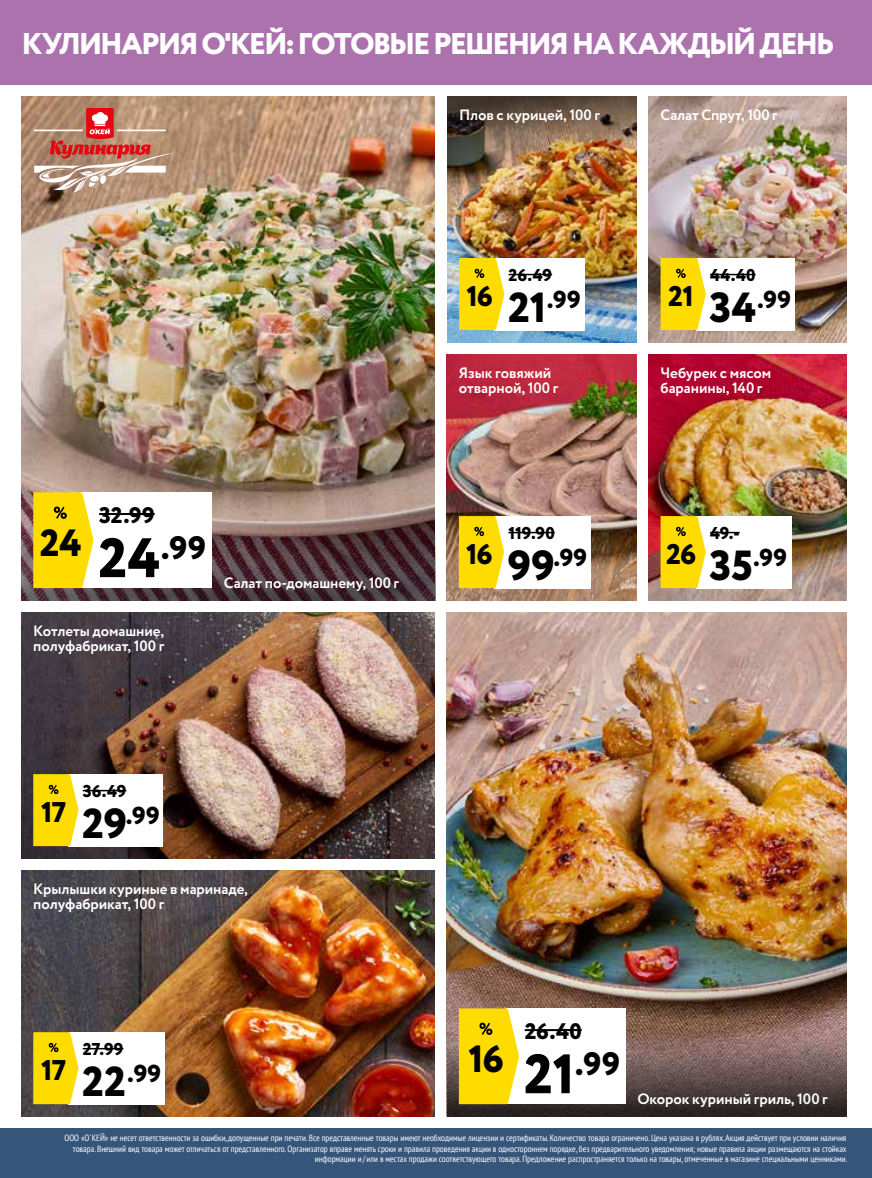
<style>
.page{position:relative;width:872px;height:1178px;background:#fff}
.page>*{position:absolute;margin:0;border:0;box-sizing:border-box;transform-origin:0 0}
.t1{font:800 37.95px "Circe";color:#000}
.t2{font:800 32.4px "Circe";color:#000}
.t3{font:800 30px "Circe";letter-spacing:-.07em;color:#fff}
.t4{font:800 28.5px "Circe";letter-spacing:-.03em;color:#000}
.t5{font:800 24.45px "Circe";letter-spacing:.01em;color:#000}
.t6{font:800 22.5px "Circe";color:#000}
.t7{font:800 17.1px "Circe";color:#000}
.t8{font:700 15px/15px "Circe";letter-spacing:-.005em;color:#fff}
.t9{font:condensed 9px/10.5px "PT Sans";color:#fff;text-align:right}
.s1{font-size:55.5px}
.s2{font-size:42px}
</style>
<div class="page">
<img style="left:648px;top:354px;width:198px;height:246px">
<img style="left:648px;top:96px;width:198px;height:246px">
<img style="left:21px;top:612px;width:414px;height:246px">
<img style="left:447px;top:354px;width:189px;height:246px">
<img style="left:447px;top:162px;width:189px;height:180px">
<img style="left:21px;top:870px;width:414px;height:246px">
<img style="left:21px;top:96px;width:414px;height:420px">
<img style="left:447px;top:612px;width:399px;height:408px">
<svg style="left:21px;top:516px;width:415px;height:84px;background:#594044"></svg>
<img style="left:447px;top:96px;width:189px;height:66px">
<svg style="left:447px;top:1020px;width:399px;height:96px;background:#65514c"></svg>
<div style="left:0;top:1128px;width:872px;height:50px;background:#35557b"></div>
<div style="left:69px;top:774px;width:94px;height:72px;background:#fff"></div>
<hr style="left:83px;top:790px;width:43px;height:1px;background:#000">
<svg style="left:33px;top:774px;width:45px;height:72px;background:#fada15"></svg>
<div style="left:69px;top:1032px;width:96px;height:72px;background:#fff"></div>
<hr style="left:83px;top:1048px;width:40px;height:1px;background:#000">
<svg style="left:33px;top:1032px;width:45px;height:72px;background:#fada15"></svg>
<div style="left:494px;top:516px;width:97px;height:72px;background:#fff"></div>
<hr style="left:508px;top:532px;width:46px;height:1px;background:#000">
<svg style="left:459px;top:516px;width:45px;height:72px;background:#fbdc17"></svg>
<div style="left:696px;top:258px;width:98px;height:72px;background:#fff"></div>
<hr style="left:710px;top:274px;width:45px;height:1px;background:#000">
<svg style="left:660px;top:258px;width:46px;height:72px;background:#f9da19"></svg>
<div style="left:696px;top:516px;width:95px;height:72px;background:#fff"></div>
<svg style="left:660px;top:516px;width:79px;height:72px"></svg>
<div style="left:506px;top:1008px;width:119px;height:96px;background:#fff"></div>
<hr style="left:525px;top:1029px;width:57px;height:2px;background:#000">
<svg style="left:459px;top:1008px;width:60px;height:96px;background:#fbdb17"></svg>
<div style="left:80px;top:492px;width:132px;height:96px;background:#fff"></div>
<hr style="left:99px;top:513px;width:56px;height:2px;background:#000">
<svg style="left:33px;top:492px;width:60px;height:96px;background:#fadb16"></svg>
<div style="left:494px;top:258px;width:91px;height:72px;background:#fff"></div>
<hr style="left:508px;top:274px;width:44px;height:1px;background:#000">
<svg style="left:459px;top:258px;width:45px;height:72px;background:#fbdb16"></svg>
<svg style="left:34px;top:108px;width:141px;height:85px;background:#c08c79"></svg>
<div style="left:0;top:0;width:872px;height:84px;background:#ac72ae"></div>
<h3 class="t3" style="left:21px;top:23px;width:814px">КУЛИНАРИЯ О'КЕЙ: ГОТОВЫЕ РЕШЕНИЯ НА КАЖДЫЙ ДЕНЬ</h3>
<h1 class="t1" style="left:40px;top:517px;width:43px">24</h1>
<h3 class="t6" style="left:99px;top:500px;width:57px">32.99</h3>
<h2 class="t2" style="left:98px;top:526px;width:109px"><span class="s1">24</span>.99</h2>
<h3 class="t8" style="left:33px;top:624px;width:133px">Котлеты домашние, полуфабрикат, 100 г</h3>
<h3 class="t8" style="left:224px;top:576px;width:177px">Салат по-домашнему, 100 г</h3>
<h3 class="t4" style="left:41px;top:793px;width:27px">17</h3>
<h3 class="t7" style="left:83px;top:780px;width:45px">36.49</h3>
<h3 class="t5" style="left:82px;top:799px;width:79px"><span class="s2">29</span>.99</h3>
<h3 class="t8" style="left:33px;top:882px;width:216px">Крылышки куриные в маринаде, полуфабрикат, 100 г</h3>
<h3 class="t4" style="left:41px;top:1051px;width:27px">17</h3>
<h3 class="t7" style="left:83px;top:1038px;width:42px">27.99</h3>
<h3 class="t5" style="left:82px;top:1057px;width:81px"><span class="s2">22</span>.99</h3>
<h3 class="t8" style="left:459px;top:108px;width:142px">Плов с курицей, 100 г</h3>
<h3 class="t8" style="left:660px;top:108px;width:119px">Салат Спрут, 100 г</h3>
<h3 class="t7" style="left:508px;top:264px;width:45px">26.49</h3>
<h3 class="t7" style="left:710px;top:264px;width:47px">44.40</h3>
<h3 class="t4" style="left:466px;top:277px;width:28px">16</h3>
<h3 class="t5" style="left:508px;top:283px;width:74px"><span class="s2">21</span>.99</h3>
<h3 class="t4" style="left:668px;top:277px;width:27px">21</h3>
<h3 class="t5" style="left:709px;top:283px;width:83px"><span class="s2">34</span>.99</h3>
<h3 class="t8" style="left:459px;top:366px;width:101px">Язык говяжий отварной, 100 г</h3>
<h3 class="t8" style="left:660px;top:366px;width:112px">Чебурек с мясом баранины, 140 г</h3>
<h3 class="t7" style="left:508px;top:522px;width:48px">119.90</h3>
<h3 class="t7" style="left:710px;top:522px;width:31px">49.-</h3>
<h3 class="t4" style="left:466px;top:535px;width:28px">16</h3>
<h3 class="t5" style="left:508px;top:541px;width:81px"><span class="s2">99</span>.99</h3>
<h3 class="t4" style="left:666px;top:535px;width:32px">26</h3>
<h3 class="t5" style="left:709px;top:541px;width:79px"><span class="s2">35</span>.99</h3>
<h1 class="t1" style="left:468px;top:1033px;width:37px">16</h1>
<h3 class="t6" style="left:525px;top:1016px;width:58px">26.40</h3>
<h2 class="t2" style="left:524px;top:1042px;width:98px"><span class="s1">21</span>.99</h2>
<h3 class="t8" style="left:637px;top:1092px;width:192px">Окорок куриный гриль, 100 г</h3>
<p class="t9" style="left:64px;top:1132px;width:784px">ООО «О´КЕЙ» не несет ответственности за ошибки, допущенные при печати. Все представленные товары имеют необходимые лицензии и сертификаты. Количество товара ограничено. Цена указана в рублях. Акция действует при условии наличия товара. Внешний вид товара может отличаться от представленного. Организатор вправе менять сроки и правила проведения акции в одностороннем порядке, без предварительного уведомления; новые правила акции размещаются на стойках информации и / или в местах продажи соответствующего товара. Предложение распространяется только на товары, отмеченные в магазине специальными ценниками.</p>
</div>
